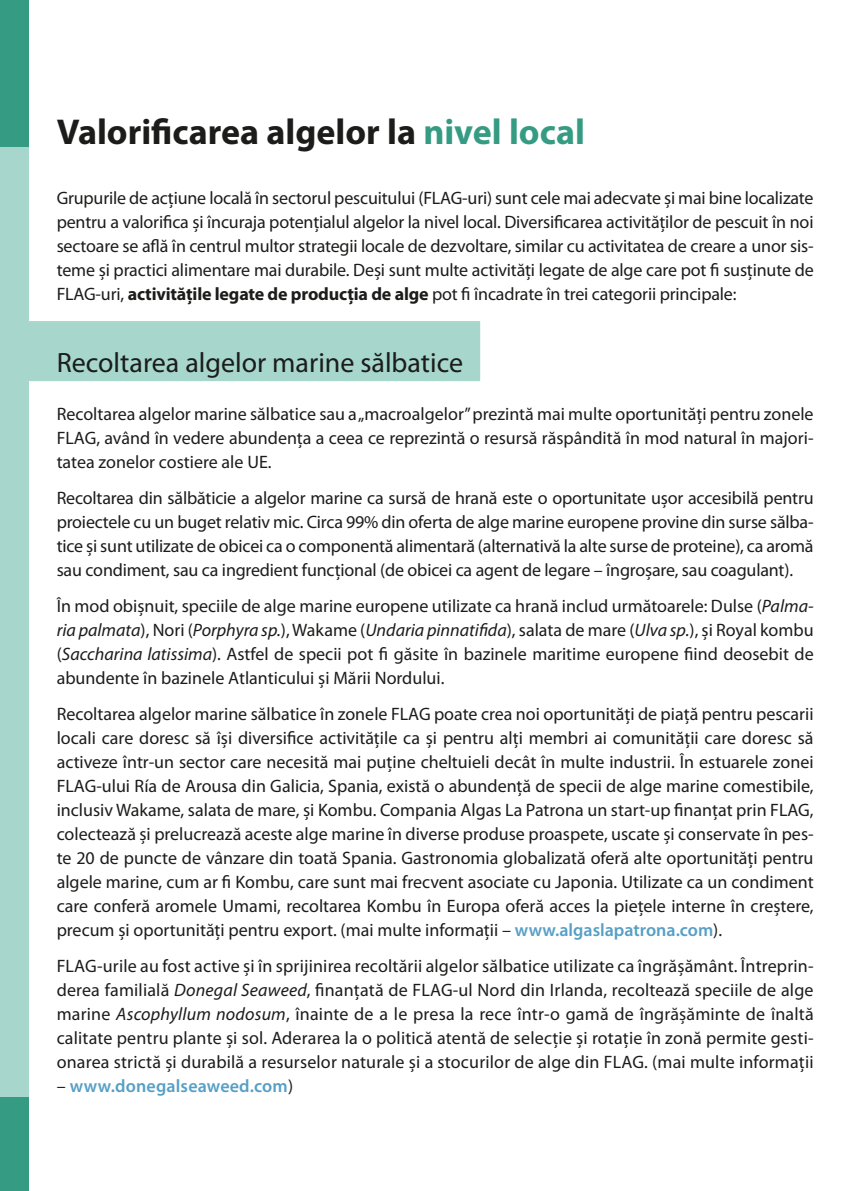
<style>
.page{position:relative;width:842px;height:1191px;background:#fff}
.page>*{position:absolute;margin:0;border:0;box-sizing:border-box;transform-origin:0 0}
.t1{font:700 36px "Myriad Pro";color:#1c1c1b}
.t2{font:28px "Myriad Pro";color:#1c1c1b}
.t3{font:18px/24px "Myriad Pro";color:#1c1c1b;text-align:justify}
.t4{font:600 18px "Myriad Pro";letter-spacing:.01em;color:#569fc6}
.s1{color:#369b83}
.s2{font-weight:700}
.s3{font-style:italic}
.s4{font-weight:600;color:#569fc6}
.s5{font-weight:400;color:#1c1c1b}
</style>
<div class="page">
<div style="left:11px;top:321px;width:469px;height:60px;background:#a6d6cc"></div>
<div style="left:0;top:0;width:28px;height:147px;background:#369b83"></div>
<div style="left:0;top:1029px;width:28px;height:162px;background:#369b83"></div>
<div style="left:0;top:147px;width:28px;height:950px;background:#a6d6cc"></div>
<h1 class="t1" style="left:57px;top:108px;width:530px">Valorificarea algelor la <span class="s1">nivel local</span></h1>
<p class="t3" style="left:57px;top:186px;width:758px">Grupurile de acțiune locală în sectorul pescuitului (FLAG-uri) sunt cele mai adecvate și mai bine localizate pentru a valorifica și încuraja potențialul algelor la nivel local. Diversificarea activităților de pescuit în noi sectoare se află în centrul multor strategii locale de dezvoltare, similar cu activitatea de creare a unor sis&shy;teme și practici alimentare mai durabile. Deși sunt multe activități legate de alge care pot fi susținute de FLAG-uri, <span class="s2">activitățile legate de producția de alge</span> pot fi încadrate în trei categorii principale:</p>
<h2 class="t2" style="left:57px;top:345px;width:408px">Recoltarea algelor marine sălbatice</h2>
<p class="t3" style="left:57px;top:402px;width:758px">Recoltarea algelor marine sălbatice sau a „macroalgelor” prezintă mai multe oportunități pentru zonele FLAG, având în vedere abundența a ceea ce reprezintă o resursă răspândită în mod natural în majori&shy;tatea zonelor costiere ale UE.</p>
<p class="t3" style="left:57px;top:486px;width:758px">Recoltarea din sălbăticie a algelor marine ca sursă de hrană este o oportunitate ușor accesibilă pentru proiectele cu un buget relativ mic. Circa 99% din oferta de alge marine europene provine din surse sălba&shy;tice și sunt utilizate de obicei ca o componentă alimentară (alternativă la alte surse de proteine), ca aromă sau condiment, sau ca ingredient funcțional (de obicei ca agent de legare – îngroșare, sau coagulant).</p>
<p class="t3" style="left:57px;top:594px;width:758px">În mod obișnuit, speciile de alge marine europene utilizate ca hrană includ următoarele: Dulse (<span class="s3">Palma&shy;ria palmata</span>), Nori (<span class="s3">Porphyra sp.</span>), Wakame (<span class="s3">Undaria pinnatifida</span>), salata de mare (<span class="s3">Ulva sp.</span>), și Royal kombu (<span class="s3">Saccharina latissima</span>). Astfel de specii pot fi găsite în bazinele maritime europene fiind deosebit de abundente în bazinele Atlanticului și Mării Nordului.</p>
<p class="t3" style="left:57px;top:702px;width:758px">Recoltarea algelor marine sălbatice în zonele FLAG poate crea noi oportunități de piață pentru pescarii locali care doresc să își diversifice activitățile ca și pentru alți membri ai comunității care doresc să activeze într-un sector care necesită mai puține cheltuieli decât în multe industrii. În estuarele zonei FLAG-ului Ría de Arousa din Galicia, Spania, există o abundență de specii de alge marine comestibile, inclusiv Wakame, salata de mare, și Kombu. Compania Algas La Patrona un start-up finanțat prin FLAG, colectează și prelucrează aceste alge marine în diverse produse proaspete, uscate și conservate în pes&shy;te 20 de puncte de vânzare din toată Spania. Gastronomia globalizată oferă alte oportunități pentru algele marine, cum ar fi Kombu, care sunt mai frecvent asociate cu Japonia. Utilizate ca un condiment care conferă aromele Umami, recoltarea Kombu în Europa oferă acces la piețele interne în creștere, precum și oportunități pentru export. (mai multe informații – <span class="s4">www.algaslapatrona.com</span>).</p>
<p class="t3" style="left:57px;top:954px;width:758px">FLAG-urile au fost active și în sprijinirea recoltării algelor sălbatice utilizate ca îngrășământ. Întreprin&shy;derea familială <span class="s3">Donegal Seaweed</span>, finanțată de FLAG-ul Nord din Irlanda, recoltează speciile de alge marine <span class="s3">Ascophyllum nodosum</span>, înainte de a le presa la rece într-o gamă de îngrășăminte de înaltă calitate pentru plante și sol. Aderarea la o politică atentă de selecție și rotație în zonă permite gesti&shy;onarea strictă și durabilă a resurselor naturale și a stocurilor de alge din FLAG. (mai multe informații</p>
<p class="t4" style="left:57px;top:1074px;width:238px"><span class="s5">–</span> www.donegalseaweed.com<span class="s5">)</span></p>
</div>
